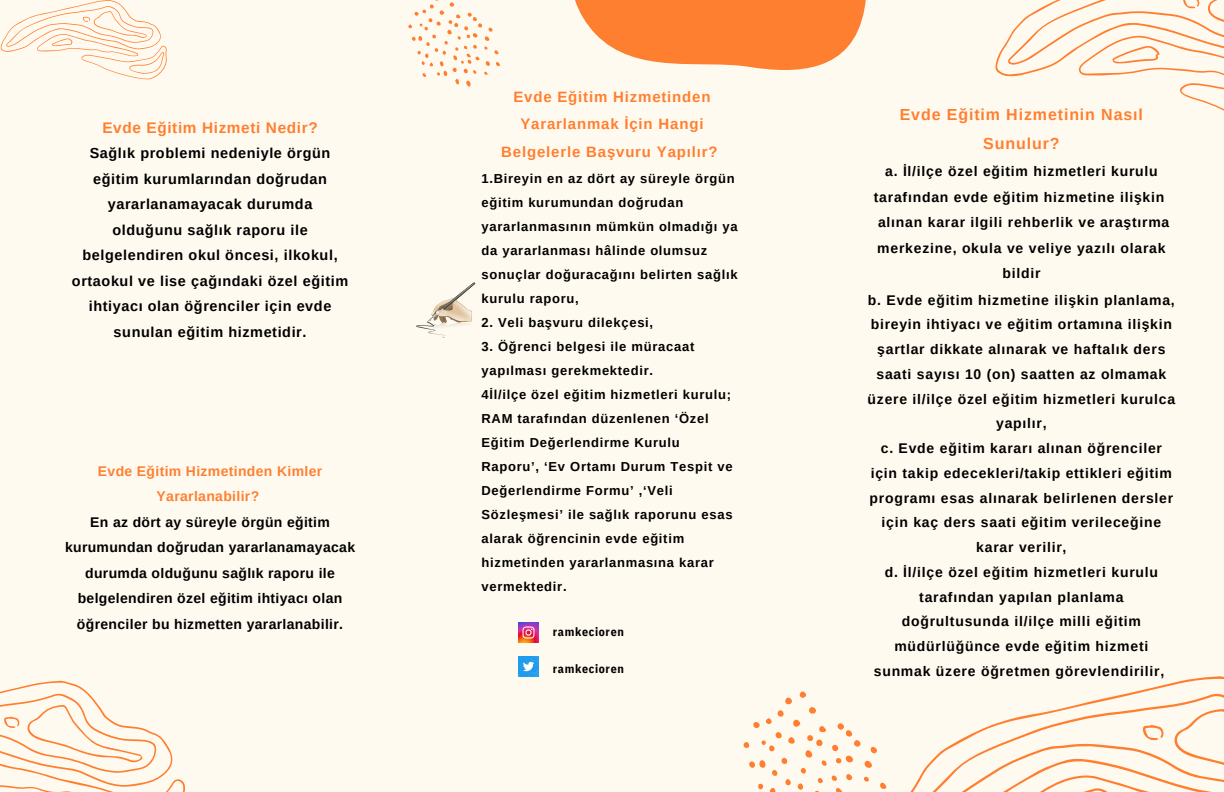
<style>
.page{position:relative;width:1224px;height:792px;background:#fffaef}
.page>*{position:absolute;margin:0;border:0;box-sizing:border-box;transform-origin:0 0}
.t1{font:700 16px/29.2px "Arimo";letter-spacing:.055em;color:#ff7f31;text-align:center}
.t2{font:700 15.4px "Arimo";letter-spacing:.04em;color:#ff7f31}
.t3{font:700 15px/27.8px "Arimo";letter-spacing:.055em;color:#ff7f31;text-align:center}
.t4{font:700 14.4px/25.5px "Arimo";letter-spacing:.04em;color:#000;text-align:center}
.t5{font:700 14px/24.8px "Arimo";letter-spacing:.055em;color:#000;text-align:center}
.t6{font:700 14px/25.5px "Arimo";letter-spacing:.025em;color:#000;text-align:center}
.t7{font:700 14px/25.5px "Arimo";letter-spacing:.025em;color:#ff7f31;text-align:center}
.t8{font:700 13px/24px "Arimo";letter-spacing:.055em;color:#000}
.t9{font:700 12px "IBM Plex Sans Cond";letter-spacing:.055em;color:#000}
</style>
<div class="page">
<svg style="left:575px;top:0;width:291px;height:70px"></svg>
<svg style="left:910px;top:676px;width:314px;height:116px"></svg>
<svg style="left:995px;top:0;width:229px;height:111px"></svg>
<svg style="left:0;top:681px;width:185px;height:111px"></svg>
<svg style="left:408px;top:0;width:92px;height:87px"></svg>
<svg style="left:743px;top:691px;width:144px;height:101px"></svg>
<svg style="left:0;top:0;width:167px;height:80px"></svg>
<svg style="left:416px;top:282px;width:60px;height:55px"></svg>
<img style="left:518px;top:622px;width:20px;height:21px">
<img style="left:518px;top:656px;width:20px;height:21px">
<p class="t2" style="left:102px;top:119px;width:217px">Evde Eğitim Hizmeti Nedir?</p>
<p class="t4" style="left:72px;top:141px;width:278px">Sağlık problemi nedeniyle örgün eğitim kurumlarından doğrudan yararlanamayacak durumda olduğunu sağlık raporu ile belgelendiren okul öncesi, ilkokul, ortaokul ve lise çağındaki özel eğitim ihtiyacı olan öğrenciler için evde sunulan eğitim hizmetidir.</p>
<p class="t7" style="left:98px;top:458px;width:226px">Evde Eğitim Hizmetinden Kimler<br>Yararlanabilir?</p>
<p class="t6" style="left:65px;top:509px;width:292px">En az dört ay süreyle örgün eğitim kurumundan doğrudan yararlanamayacak durumda olduğunu sağlık raporu ile belgelendiren özel eğitim ihtiyacı olan öğrenciler bu hizmetten yararlanabilir.</p>
<p class="t3" style="left:501px;top:82px;width:218px">Evde Eğitim Hizmetinden<br>Yararlanmak İçin Hangi<br>Belgelerle Başvuru Yapılır?</p>
<p class="t8" style="left:481px;top:167px;width:258px">1.Bireyin en az dört ay süreyle örgün eğitim kurumundan doğrudan yararlanmasının mümkün olmadığı ya da yararlanması hâlinde olumsuz sonuçlar doğuracağını belirten sağlık kurulu raporu,</p>
<p class="t8" style="left:481px;top:311px;width:173px">2. Veli başvuru dilekçesi,</p>
<p class="t8" style="left:481px;top:335px;width:253px">3. Öğrenci belgesi ile müracaat yapılması gerekmektedir.<br>4İl/ilçe özel eğitim hizmetleri kurulu;<br>RAM tarafından düzenlenen ‘Özel<br>Eğitim Değerlendirme Kurulu<br>Raporu’, ‘Ev Ortamı Durum Tespit ve<br>Değerlendirme Formu’ ,‘Veli<br>Sözleşmesi’ ile sağlık raporunu esas alarak öğrencinin evde eğitim hizmetinden yararlanmasına karar vermektedir.</p>
<p class="t9" style="left:553px;top:624px;width:73px">ramkecioren</p>
<p class="t9" style="left:553px;top:661px;width:73px">ramkecioren</p>
<p class="t1" style="left:900px;top:100px;width:245px">Evde Eğitim Hizmetinin Nasıl<br>Sunulur?</p>
<p class="t5" style="left:868px;top:158px;width:308px;line-height:25.7px">a. İl/ilçe özel eğitim hizmetleri kurulu tarafından evde eğitim hizmetine ilişkin alınan karar ilgili rehberlik ve araştırma merkezine, okula ve veliye yazılı olarak bildir<br>b. Evde eğitim hizmetine ilişkin planlama,</p>
<p class="t5" style="left:868px;top:312px;width:309px">bireyin ihtiyacı ve eğitim ortamına ilişkin şartlar dikkate alınarak ve haftalık ders saati sayısı 10 (on) saatten az olmamak üzere il/ilçe özel eğitim hizmetleri kurulca yapılır,<br>c. Evde eğitim kararı alınan öğrenciler için takip edecekleri/takip ettikleri eğitim programı esas alınarak belirlenen dersler için kaç ders saati eğitim verileceğine karar verilir,<br>d. İl/ilçe özel eğitim hizmetleri kurulu tarafından yapılan planlama doğrultusunda il/ilçe milli eğitim müdürlüğünce evde eğitim hizmeti sunmak üzere öğretmen görevlendirilir,</p>
</div>
